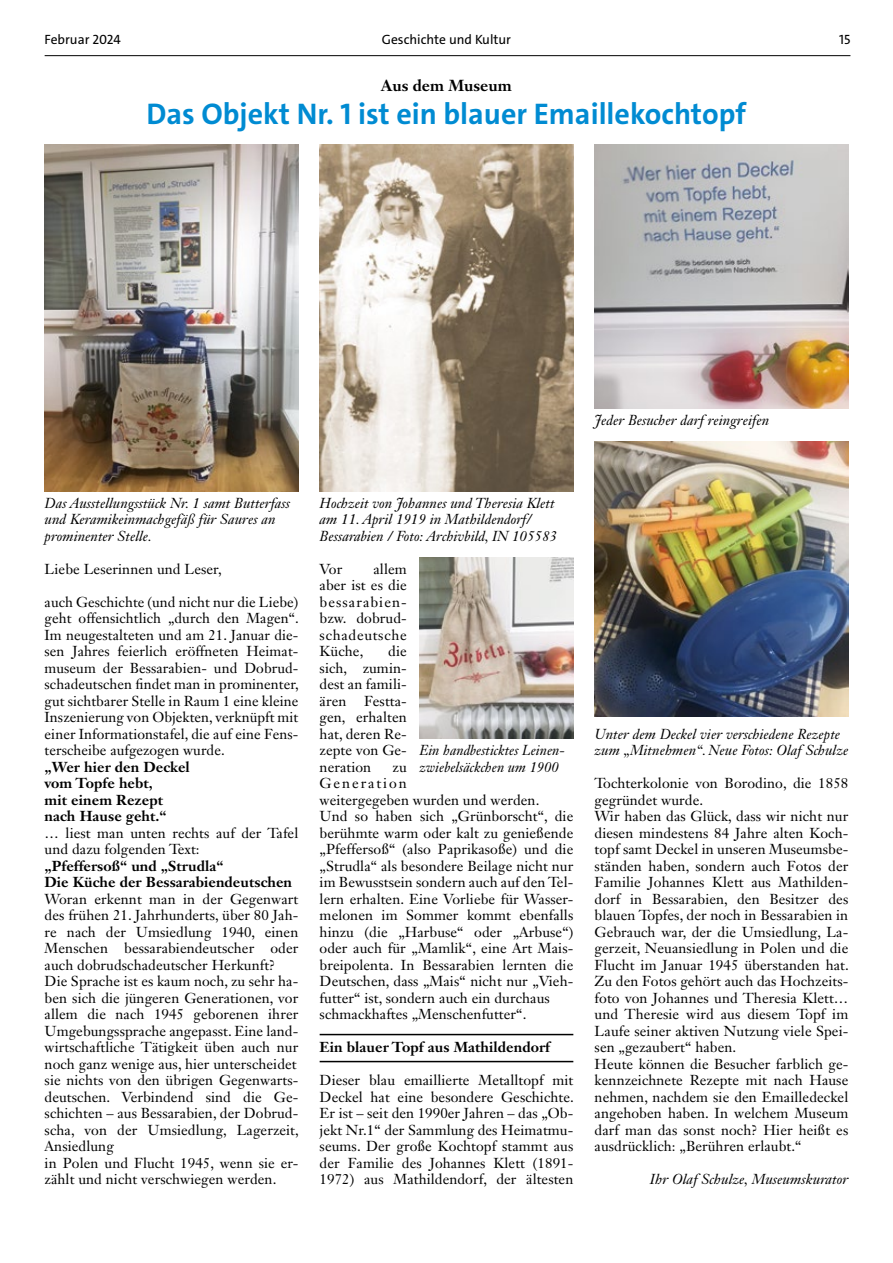
<style>
.page{position:relative;width:893px;height:1263px;background:#fff}
.page>*{position:absolute;margin:0;border:0;box-sizing:border-box;transform-origin:0 0}
.t1{font:700 30px "The Sans";color:#008bd2}
.t2{font:700 15.75px "Janson Text LT Std";color:#000}
.t3{font:14.25px/16.5px "Janson Text LT Std";letter-spacing:.005em;color:#000;text-align:justify}
.t4{font:italic 14.25px/16.5px "Janson Text LT Std";letter-spacing:.005em;color:#000}
.t5{font:700 14.25px/16.5px "Janson Text LT Std";letter-spacing:.005em;color:#000}
.t6{font:13.5px "The Sans";color:#000}
</style>
<div class="page">
<hr style="left:45px;top:55px;width:805px;height:1px;background:#000">
<hr style="left:320px;top:1034px;width:253px;height:1px;background:#000">
<hr style="left:320px;top:1061px;width:253px;height:1px;background:#000">
<img style="left:45px;top:145px;width:253px;height:346px">
<img style="left:595px;top:442px;width:253px;height:274px">
<img style="left:595px;top:145px;width:253px;height:264px">
<img style="left:420px;top:557px;width:153px;height:182px">
<img style="left:320px;top:145px;width:253px;height:346px">
<p class="t6" style="left:45px;top:31px;width:78px">Februar 2024</p>
<p class="t6" style="left:382px;top:31px;width:131px">Geschichte und Kultur</p>
<p class="t6" style="left:839px;top:31px;width:13px">15</p>
<p class="t2" style="left:381px;top:75px;width:132px">Aus dem Museum</p>
<h1 class="t1" style="left:147px;top:94px;width:601px">Das Objekt Nr. 1 ist ein blauer Emaillekochtopf</h1>
<p class="t4" style="left:595px;top:412px;width:176px">Jeder Besucher darf reingreifen</p>
<p class="t4" style="left:45px;top:495px;width:247px">Das Ausstellungsstück Nr. 1 samt Butterfass und Keramikeinmachgefäß für Saures an prominenter Stelle.</p>
<p class="t3" style="left:45px;top:560px;width:179px">Liebe Leserinnen und Leser,</p>
<p class="t3" style="left:45px;top:593px;width:256px">auch Geschichte (und nicht nur die Liebe) geht offensichtlich „durch den Magen“.<br>Im neugestalteten und am 21. Januar die&shy;sen Jahres feierlich eröffneten Heimat&shy;museum der Bessarabien- und Dobrud&shy;schadeutschen findet man in prominenter, gut sichtbarer Stelle in Raum 1 eine kleine Inszenierung von Objekten, verknüpft mit einer Informationstafel, die auf eine Fens&shy;terscheibe aufgezogen wurde.</p>
<p class="t5" style="left:45px;top:758px;width:147px">„Wer hier den Deckel vom Topfe hebt,<br>mit einem Rezept nach Hause geht.“</p>
<p class="t3" style="left:45px;top:824px;width:255px">… liest man unten rechts auf der Tafel und dazu folgenden Text:</p>
<p class="t5" style="left:45px;top:857px;width:249px">„Pfeffersoß“ und „Strudla“<br>Die Küche der Bessarabiendeutschen</p>
<p class="t3" style="left:45px;top:890px;width:256px;text-align:left">Woran erkennt man in der Gegenwart des frühen 21. Jahrhunderts, über 80 Jah&shy;re nach der Umsiedlung 1940, einen Menschen bessarabiendeutscher oder auch dobrudschadeutscher Herkunft?<br>Die Sprache ist es kaum noch, zu sehr ha&shy;ben sich die jüngeren Generationen, vor allem die nach 1945 geborenen ihrer Umgebungssprache angepasst. Eine land&shy;wirtschaftliche Tätigkeit üben auch nur noch ganz wenige aus, hier unterscheidet sie nichts von den übrigen Gegenwarts&shy;deutschen. Verbindend sind die Ge&shy;schichten – aus Bessarabien, der Dobrud&shy;scha, von der Umsiedlung, Lagerzeit, Ansiedlung<br>in Polen und Flucht 1945, wenn sie er&shy;zählt und nicht verschwiegen werden.</p>
<p class="t4" style="left:320px;top:495px;width:239px">Hochzeit von Johannes und Theresia Klett am 11. April 1919 in Mathildendorf/<br>Bessarabien / Foto: Archivbild, IN 105583</p>
<p class="t3" style="left:320px;top:560px;width:89px;text-indent:54px">allem aber ist es die bessarabien&shy;bzw. dobrud&shy;schadeutsche Küche,</p>
<p class="t3" style="left:320px;top:560px;width:24px">Vor</p>
<p class="t3" style="left:320px;top:643px;width:89px;text-indent:69px">die sich, zumin&shy;dest an famili&shy;ären Festta&shy;gen, erhalten hat, deren Re&shy;zepte von Ge&shy;neration</p>
<p class="t4" style="left:420px;top:742px;width:147px">Ein handbesticktes Leinen&shy;zwiebelsäckchen um 1900</p>
<p class="t3" style="left:320px;top:758px;width:255px;text-align:left;text-indent:73px">zu<br>Generation<br>weitergegeben wurden und werden.<br>Und so haben sich „Grünborscht“, die berühmte warm oder kalt zu genießende „Pfeffersoß“ (also Paprikasoße) und die „Strudla“ als besondere Beilage nicht nur im Bewusstsein sondern auch auf den Tel&shy;lern erhalten. Eine Vorliebe für Wasser&shy;melonen im Sommer kommt ebenfalls hinzu (die „Harbuse“ oder „Arbuse“) oder auch für „Mamlik“, eine Art Mais&shy;breipolenta. In Bessarabien lernten die Deutschen, dass „Mais“ nicht nur „Vieh&shy;futter“ ist, sondern auch ein durchaus schmackhaftes „Menschenfutter“.</p>
<p class="t5" style="left:320px;top:1039px;width:232px">Ein blauer Topf aus Mathildendorf</p>
<p class="t3" style="left:320px;top:1072px;width:256px">Dieser blau emaillierte Metalltopf mit Deckel hat eine besondere Geschichte.<br>Er ist – seit den 1990er Jahren – das „Ob&shy;jekt Nr.1“ der Sammlung des Heimatmu&shy;seums. Der große Kochtopf stammt aus der Familie des Johannes Klett (1891- 1972) aus Mathildendorf, der ältesten</p>
<p class="t4" style="left:595px;top:726px;width:255px">Unter dem Deckel vier verschiedene Rezepte zum „Mitnehmen“.Neue Fotos: Olaf Schulze</p>
<p class="t3" style="left:595px;top:775px;width:256px;text-align:left">Tochterkolonie von Borodino, die 1858 gegründet wurde.<br>Wir haben das Glück, dass wir nicht nur diesen mindestens 84 Jahre alten Koch&shy;topf samt Deckel in unseren Museumsbe&shy;ständen haben, sondern auch Fotos der Familie Johannes Klett aus Mathilden&shy;dorf in Bessarabien, den Besitzer des blauen Topfes, der noch in Bessarabien in Gebrauch war, der die Umsiedlung, La&shy;gerzeit, Neuansiedlung in Polen und die Flucht im Januar 1945 überstanden hat.<br>Zu den Fotos gehört auch das Hochzeits&shy;foto von Johannes und Theresia Klett… und Theresie wird aus diesem Topf im Laufe seiner aktiven Nutzung viele Spei&shy;sen „gezaubert“ haben.<br>Heute können die Besucher farblich ge&shy;kennzeichnete Rezepte mit nach Hause nehmen, nachdem sie den Emailledeckel angehoben haben. In welchem Museum darf man das sonst noch? Hier heißt es ausdrücklich: „Berühren erlaubt.“</p>
<p class="t4" style="left:650px;top:1171px;width:200px">Ihr Olaf Schulze, Museumskurator</p>
</div>
